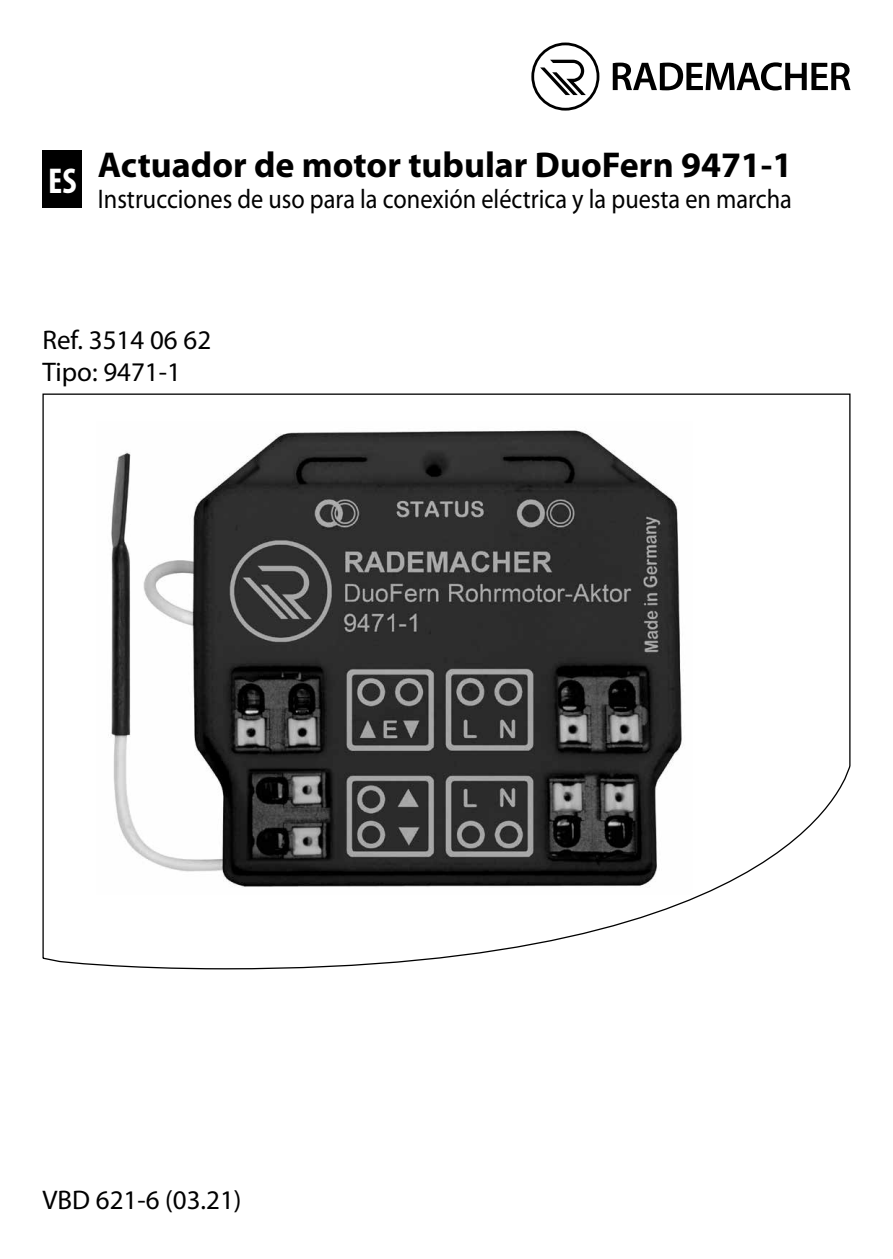
<style>
.page{position:relative;width:893px;height:1259px;background:#fff}
.page>*{position:absolute;margin:0;border:0;box-sizing:border-box;transform-origin:0 0}
.t1{font:700 36px "Myriad Pro";color:#000}
.t2{font:27px "Myriad Pro";color:#000;scale:.9 1}
.t3{font:27px "Myriad Pro";color:#000}
.s1{font-stretch:condensed;color:#fff}
</style>
<div class="page">
<div style="left:42px;top:150px;width:40px;height:58px;background:#000"></div>
<svg style="left:42px;top:393px;width:808px;height:576px"></svg>
<img style="left:97px;top:421px;width:595px;height:474px">
<svg style="left:613px;top:62px;width:237px;height:28px"></svg>
<svg style="left:531px;top:43px;width:68px;height:68px"></svg>
<h1 class="t1" style="left:48px;top:145px;width:746px"><span class="s1">ES</span> Actuador de motor tubular DuoFern 9471-1</h1>
<p class="t2" style="left:98px;top:184px;width:773px">Instrucciones de uso para la conexión eléctrica y la puesta en marcha</p>
<p class="t3" style="left:42px;top:325px;width:170px">Ref. 3514 06 62</p>
<p class="t3" style="left:42px;top:357px;width:140px">Tipo: 9471-1</p>
<p class="t3" style="left:42px;top:1184px;width:201px">VBD 621-6 (03.21)</p>
</div>
